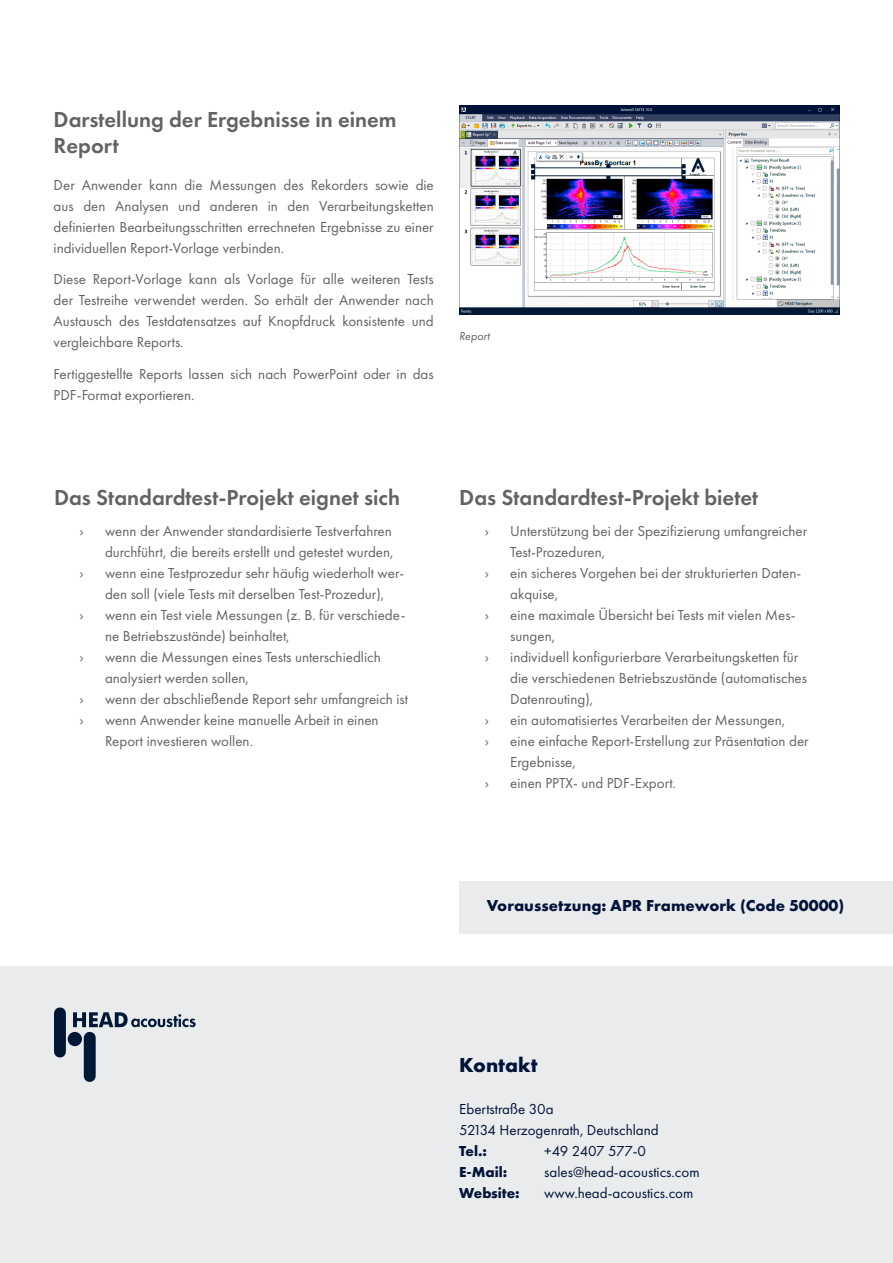
<style>
.page{position:relative;width:893px;height:1263px;background:#fff}
.page>*{position:absolute;margin:0;border:0;box-sizing:border-box;transform-origin:0 0}
.Headline_DE_Ebene_3__Grau__einspaltig{font:600 22.5px/26.2px "Futura PT";color:#636366}
.t1{font:700 21px "Futura PT";color:#001338}
.t2{font:700 16.5px "Futura PT";color:#001338}
.Details_Fliess_DE_einspaltig{font:15px/21px "Futura PT";color:#636366}
.t3{font:15px/21px "Futura PT";color:#001338}
.t4{font:700 15px "Futura PT";color:#001338}
.t5{font:15px "Futura PT";letter-spacing:-.03em;color:#001338}
.t6{font:italic 12px "Futura PT";color:#636366}
</style>
<div class="page">
<div style="left:0;top:967px;width:893px;height:296px;background:#e9ebec"></div>
<svg style="left:54px;top:1007px;width:12px;height:51px"></svg>
<div style="left:68px;top:1032px;width:14px;height:14px;background:#001836;border-radius:50%"></div>
<svg style="left:73px;top:1012px;width:123px;height:70px"></svg>
<div style="left:459px;top:882px;width:434px;height:52px;background:#e9ebec"></div>
<img style="left:459px;top:106px;width:380px;height:209px">
<p class="Headline_DE_Ebene_3__Grau__einspaltig" style="left:54px;top:106px;width:345px">Darstellung der Ergebnisse in einem<br>Report</p>
<p class="Details_Fliess_DE_einspaltig" style="left:54px;top:174px;width:382px;text-align:justify">Der Anwender kann die Messungen des Rekorders sowie die aus den Analysen und anderen in den Verarbeitungsketten definierten Bearbeitungsschritten errechneten Ergebnisse zu einer individuellen Report-Vorlage verbinden.</p>
<p class="Details_Fliess_DE_einspaltig" style="left:54px;top:269px;width:382px;text-align:justify">Diese Report-Vorlage kann als Vorlage für alle weiteren Tests der Testreihe verwendet werden. So erhält der Anwender nach Austausch des Testdatensatzes auf Knopfdruck konsistente und vergleichbare Reports.</p>
<p class="Details_Fliess_DE_einspaltig" style="left:54px;top:363px;width:382px">Fertiggestellte Reports lassen sich nach PowerPoint oder in das<br>PDF-Format exportieren.</p>
<p class="t6" style="left:459px;top:329px;width:32px">Report</p>
<p class="Headline_DE_Ebene_3__Grau__einspaltig" style="left:54px;top:484px;width:348px">Das Standardtest-Projekt eignet sich</p>
<p class="Details_Fliess_DE_einspaltig" style="left:80px;top:521px;width:6px">›</p>
<p class="Details_Fliess_DE_einspaltig" style="left:105px;top:521px;width:290px">wenn der Anwender standardisierte Testverfahren durchführt, die bereits erstellt und getestet wurden,</p>
<p class="Details_Fliess_DE_einspaltig" style="left:80px;top:563px;width:6px">›</p>
<p class="Details_Fliess_DE_einspaltig" style="left:105px;top:563px;width:301px">wenn eine Testprozedur sehr häufig wiederholt wer&shy;den soll (viele Tests mit derselben Test-Prozedur),</p>
<p class="Details_Fliess_DE_einspaltig" style="left:80px;top:605px;width:6px">›</p>
<p class="Details_Fliess_DE_einspaltig" style="left:105px;top:605px;width:302px">wenn ein Test viele Messungen (z. B. für verschiede&shy;ne Betriebszustände) beinhaltet,</p>
<p class="Details_Fliess_DE_einspaltig" style="left:80px;top:647px;width:6px">›</p>
<p class="Details_Fliess_DE_einspaltig" style="left:105px;top:647px;width:277px">wenn die Messungen eines Tests unterschiedlich analysiert werden sollen,</p>
<p class="Details_Fliess_DE_einspaltig" style="left:80px;top:689px;width:6px">›</p>
<p class="Details_Fliess_DE_einspaltig" style="left:105px;top:689px;width:305px">wenn der abschließende Report sehr umfangreich ist</p>
<p class="Details_Fliess_DE_einspaltig" style="left:80px;top:710px;width:6px">›</p>
<p class="Details_Fliess_DE_einspaltig" style="left:105px;top:710px;width:275px">wenn Anwender keine manuelle Arbeit in einen<br>Report investieren wollen.</p>
<p class="Headline_DE_Ebene_3__Grau__einspaltig" style="left:459px;top:484px;width:301px">Das Standardtest-Projekt bietet</p>
<p class="Details_Fliess_DE_einspaltig" style="left:485px;top:521px;width:6px">›</p>
<p class="Details_Fliess_DE_einspaltig" style="left:510px;top:521px;width:298px">Unterstützung bei der Spezifizierung umfangreicher<br>Test-Prozeduren,</p>
<p class="Details_Fliess_DE_einspaltig" style="left:485px;top:563px;width:6px">›</p>
<p class="Details_Fliess_DE_einspaltig" style="left:510px;top:563px;width:292px">ein sicheres Vorgehen bei der strukturierten Daten&shy;akquise,</p>
<p class="Details_Fliess_DE_einspaltig" style="left:485px;top:605px;width:6px">›</p>
<p class="Details_Fliess_DE_einspaltig" style="left:510px;top:605px;width:287px">eine maximale Übersicht bei Tests mit vielen Mes&shy;sungen,</p>
<p class="Details_Fliess_DE_einspaltig" style="left:485px;top:647px;width:6px">›</p>
<p class="Details_Fliess_DE_einspaltig" style="left:510px;top:647px;width:298px">individuell konfigurierbare Verarbeitungsketten für die verschiedenen Betriebszustände (automatisches<br>Datenrouting),</p>
<p class="Details_Fliess_DE_einspaltig" style="left:485px;top:710px;width:6px">›</p>
<p class="Details_Fliess_DE_einspaltig" style="left:510px;top:710px;width:276px">ein automatisiertes Verarbeiten der Messungen,</p>
<p class="Details_Fliess_DE_einspaltig" style="left:485px;top:731px;width:6px">›</p>
<p class="Details_Fliess_DE_einspaltig" style="left:510px;top:731px;width:300px">eine einfache Report-Erstellung zur Präsentation der<br>Ergebnisse,</p>
<p class="Details_Fliess_DE_einspaltig" style="left:485px;top:773px;width:6px">›</p>
<p class="Details_Fliess_DE_einspaltig" style="left:510px;top:773px;width:167px">einen PPTX- und PDF-Export.</p>
<p class="t2" style="left:487px;top:894px;width:359px">Voraussetzung: APR Framework (Code 50000)</p>
<h2 class="t1" style="left:459px;top:1051px;width:80px">Kontakt</h2>
<p class="t3" style="left:459px;top:1098px;width:201px">Ebertstraße 30a<br>52134 Herzogenrath, Deutschland</p>
<p class="t4" style="left:459px;top:1141px;width:29px">Tel.:</p>
<p class="t5" style="left:544px;top:1142px;width:103px">+49 2407 577-0</p>
<p class="t4" style="left:459px;top:1162px;width:50px">E-Mail:</p>
<p class="t3" style="left:544px;top:1161px;width:157px">sales@head-acoustics.com</p>
<p class="t4" style="left:459px;top:1183px;width:62px">Website:</p>
<p class="t3" style="left:544px;top:1182px;width:151px">www.head-acoustics.com</p>
</div>
